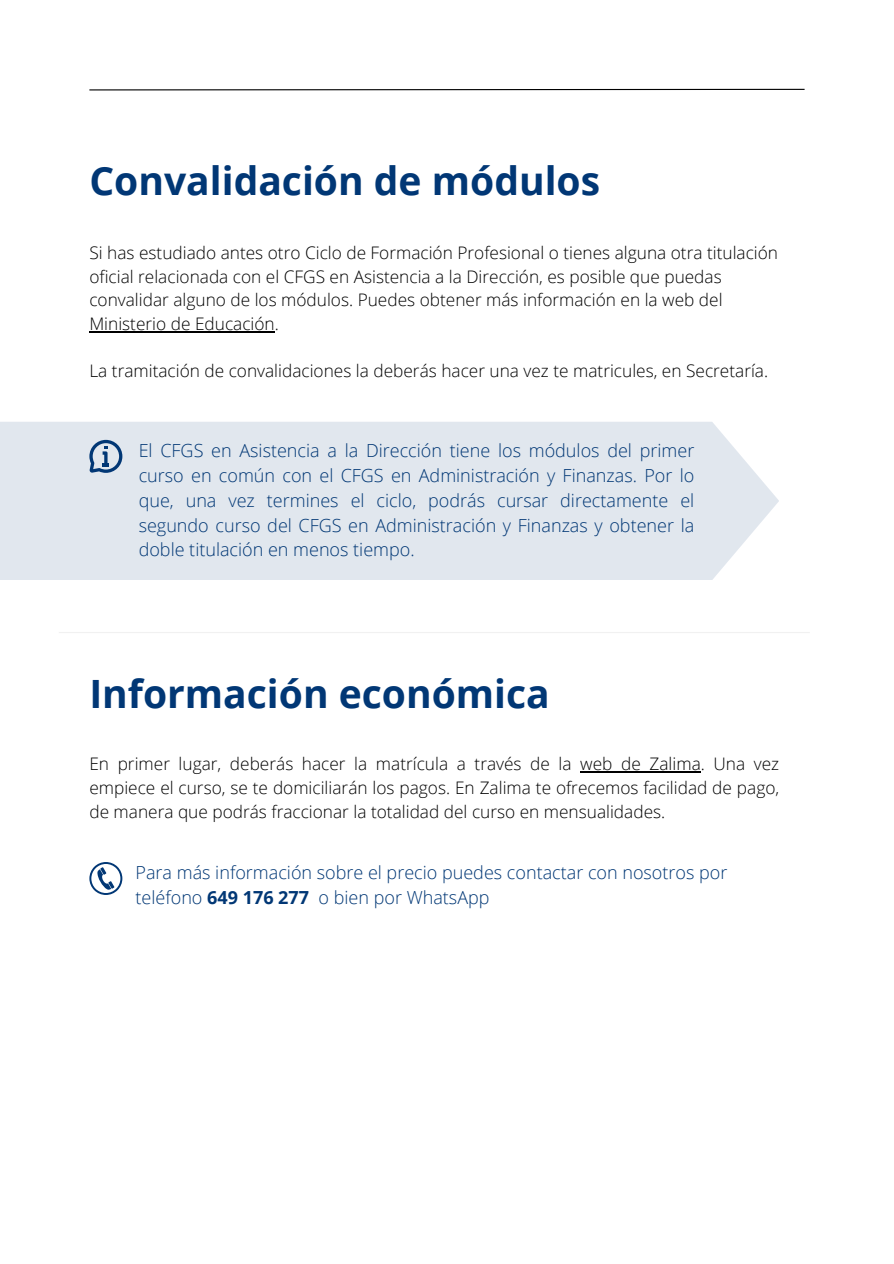
<style>
.page{position:relative;width:894px;height:1264px;background:#fff}
.page>*{position:absolute;margin:0;border:0;box-sizing:border-box;transform-origin:0 0}
.t1{font:700 39px "Open Sans";color:#013775}
.t2{font:300 18px/24.8px "Open Sans";color:#013775}
.t3{font:300 17.25px/23.7px "Open Sans";color:#000;text-align:justify}
.s1{font-weight:700}
</style>
<div class="page">
<svg style="left:89px;top:88px;width:716px;height:3px"></svg>
<svg style="left:89px;top:862px;width:33px;height:32px"></svg>
<hr style="left:59px;top:632px;width:750px;height:1px;background:#f1f1f1">
<div style="left:0;top:422px;width:779px;height:158px;background:#e1e7ee"></div>
<svg style="left:89px;top:440px;width:33px;height:32px"></svg>
<hr style="left:580px;top:771px;width:120px;height:1px;background:#000">
<hr style="left:89px;top:331px;width:186px;height:1px;background:#000">
<p class="t1" style="left:89px;top:153px;width:512px">Convalidación de módulos</p>
<p class="t3" style="left:89px;top:240px;width:690px;text-align:left">Si has estudiado antes otro Ciclo de Formación Profesional o tienes alguna otra titulación oficial relacionada con el CFGS en Asistencia a la Dirección, es posible que puedas convalidar alguno de los módulos. Puedes obtener más información en la web del Ministerio de Educación.</p>
<p class="t3" style="left:89px;top:359px;width:680px">La tramitación de convalidaciones la deberás hacer una vez te matricules, en Secretaría.</p>
<p class="t2" style="left:139px;top:438px;width:557px;text-align:justify">El CFGS en Asistencia a la Dirección tiene los módulos del primer curso en común con el CFGS en Administración y Finanzas. Por lo que, una vez termines el ciclo, podrás cursar directamente el segundo curso del CFGS en Administración y Finanzas y obtener la doble titulación en menos tiempo.</p>
<p class="t1" style="left:89px;top:666px;width:462px">Información económica</p>
<h1 class="t3" style="left:89px;top:751px;width:691px">En primer lugar, deberás hacer la matrícula a través de la web de Zalima. Una vez empiece el curso, se te domiciliarán los pagos. En Zalima te ofrecemos facilidad de pago, de manera que podrás fraccionar la totalidad del curso en mensualidades.</h1>
<p class="t2" style="left:135px;top:860px;width:593px">Para más información sobre el precio puedes contactar con nosotros por teléfono <span class="s1">649 176 277</span> o bien por WhatsApp</p>
</div>
